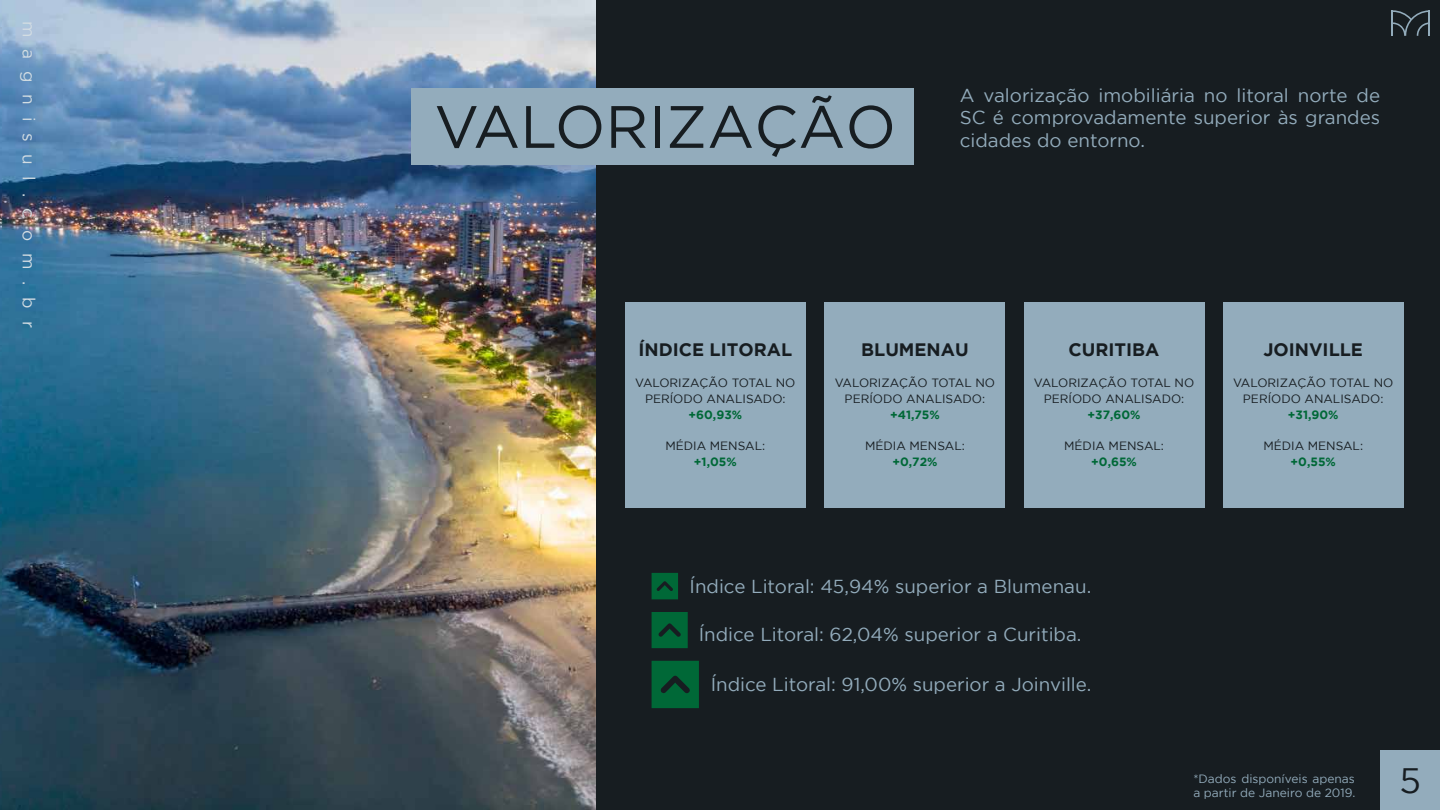
<style>
.page{position:relative;width:1440px;height:810px;background:#171d21}
.page>*{position:absolute;margin:0;border:0;box-sizing:border-box;transform-origin:0 0}
.t1{font:59.62px "Gotham";color:#171d21}
.t2{font:35.25px "Gotham";color:#171d21}
.t3{font:18.75px/22.5px "Gotham";color:#93acbc;text-align:justify}
.t4{font:700 18px "Gotham";color:#171d21}
.t5{font:17.25px "Gotham";letter-spacing:.69em;color:#d3dde3}
.t6{font:12px/15.8px "Gotham";color:#171d21;text-align:center}
.t7{font:700 12px "Gotham";color:#006837}
.t8{font:12px/14.4px "Gotham";color:#93acbc}
</style>
<div class="page">
<img style="left:0;top:0;width:595px;height:810px">
<div style="left:411px;top:88px;width:503px;height:77px;background:#93acbc"></div>
<div style="left:1380px;top:750px;width:60px;height:60px;background:#93acbc"></div>
<svg style="left:652px;top:573px;width:26px;height:26px"></svg>
<svg style="left:1392px;top:10px;width:38px;height:26px"></svg>
<div style="left:625px;top:302px;width:181px;height:206px;background:#93acbc"></div>
<div style="left:824px;top:303px;width:180px;height:205px;background:#93acbc"></div>
<div style="left:1024px;top:303px;width:181px;height:205px;background:#93acbc"></div>
<div style="left:1223px;top:302px;width:181px;height:206px;background:#93acbc"></div>
<svg style="left:652px;top:612px;width:36px;height:36px"></svg>
<svg style="left:652px;top:661px;width:47px;height:47px;background:#026034"></svg>
<p class="t5" style="left:39px;top:21px;width:309px;rotate:90deg">magnisul.com.br</p>
<h1 class="t1" style="left:434px;top:94px;width:463px">VALORIZAÇÃO</h1>
<p class="t3" style="left:960px;top:83px;width:422px">A valorização imobiliária no litoral norte de SC é comprovadamente superior às grandes cidades do entorno.</p>
<p class="t4" style="left:639px;top:339px;width:155px">ÍNDICE LITORAL</p>
<p class="t6" style="left:635px;top:375px;width:162px">VALORIZAÇÃO TOTAL NO<br>PERÍODO ANALISADO:</p>
<p class="t7" style="left:689px;top:408px;width:55px">+60,93%</p>
<p class="t6" style="left:665px;top:438px;width:101px">MÉDIA MENSAL:</p>
<p class="t7" style="left:694px;top:455px;width:44px">+1,05%</p>
<p class="t4" style="left:861px;top:339px;width:109px">BLUMENAU</p>
<p class="t6" style="left:835px;top:375px;width:162px">VALORIZAÇÃO TOTAL NO<br>PERÍODO ANALISADO:</p>
<p class="t7" style="left:890px;top:408px;width:51px">+41,75%</p>
<p class="t6" style="left:865px;top:438px;width:101px">MÉDIA MENSAL:</p>
<p class="t7" style="left:892px;top:455px;width:47px">+0,72%</p>
<p class="t4" style="left:1069px;top:339px;width:92px">CURITIBA</p>
<p class="t6" style="left:1034px;top:375px;width:162px">VALORIZAÇÃO TOTAL NO<br>PERÍODO ANALISADO:</p>
<p class="t7" style="left:1088px;top:408px;width:55px">+37,60%</p>
<p class="t6" style="left:1064px;top:438px;width:101px">MÉDIA MENSAL:</p>
<p class="t7" style="left:1091px;top:455px;width:47px">+0,65%</p>
<p class="t4" style="left:1263px;top:339px;width:101px">JOINVILLE</p>
<p class="t6" style="left:1233px;top:375px;width:162px">VALORIZAÇÃO TOTAL NO<br>PERÍODO ANALISADO:</p>
<p class="t7" style="left:1288px;top:408px;width:52px">+31,90%</p>
<p class="t6" style="left:1263px;top:438px;width:101px">MÉDIA MENSAL:</p>
<p class="t7" style="left:1291px;top:455px;width:47px">+0,55%</p>
<p class="t3" style="left:690px;top:575px;width:403px">Índice Litoral: 45,94% superior a Blumenau.</p>
<p class="t3" style="left:699px;top:622px;width:384px">Índice Litoral: 62,04% superior a Curitiba.</p>
<p class="t3" style="left:711px;top:673px;width:382px">Índice Litoral: 91,00% superior a Joinville.</p>
<p class="t8" style="left:1193px;top:771px;width:163px">*Dados disponíveis apenas a partir de Janeiro de 2019.</p>
<h2 class="t2" style="left:1399px;top:761px;width:23px">5</h2>
</div>
